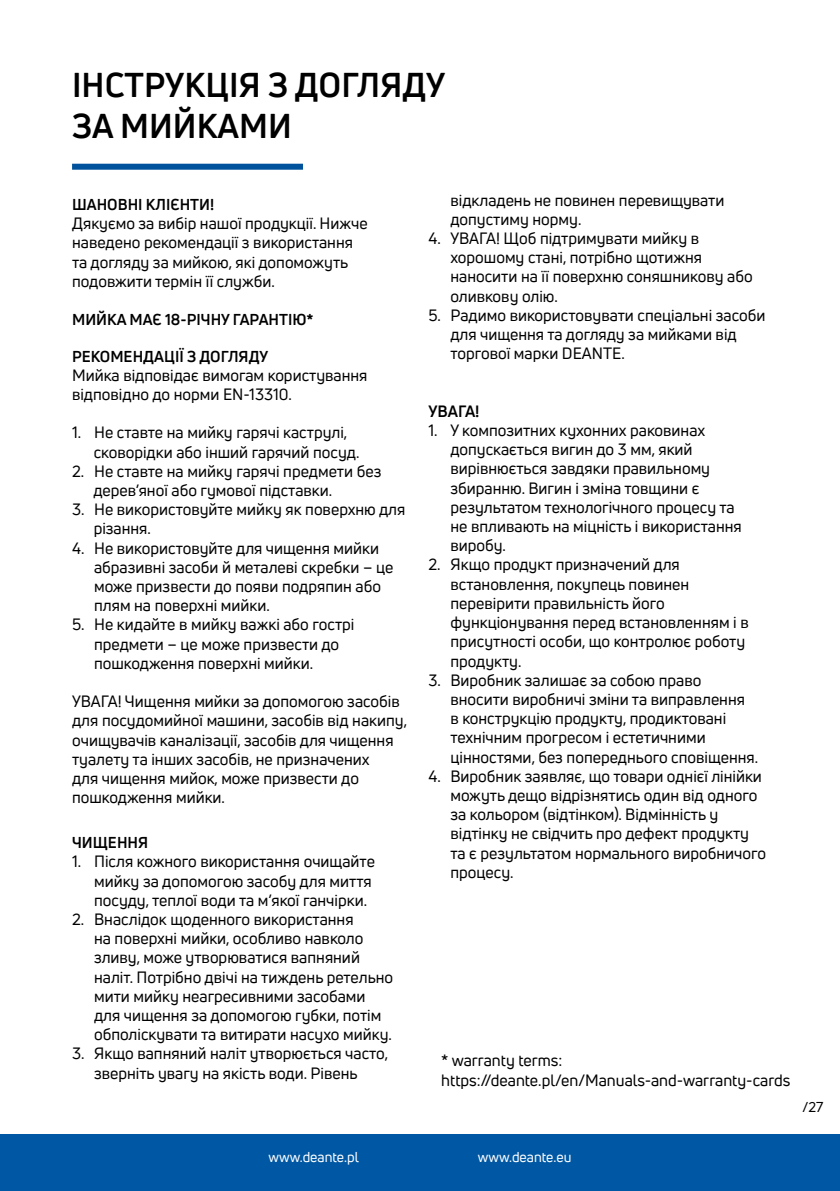
<style>
.page{position:relative;width:840px;height:1191px;background:#fff}
.page>*{position:absolute;margin:0;border:0;box-sizing:border-box;transform-origin:0 0}
.t1{font:700 33.6px/40.4px "Uni Neue";color:#000}
.t2{font:16px/19.2px "Uni Neue";color:#000}
.t3{font:700 16px "Uni Neue";letter-spacing:-.005em;color:#000}
.t4{font:700 15.4px "Uni Neue";color:#000}
.t5{font:14px "Uni Neue";color:#fff}
.t6{font:14px "Uni Neue";color:#000}
</style>
<div class="page">
<div style="left:0;top:1134px;width:839px;height:57px;background:#0058a4"></div>
<div style="left:72px;top:164px;width:231px;height:6px;background:#00529c"></div>
<h1 class="t1" style="left:72px;top:65px;width:374px">ІНСТРУКЦІЯ З ДОГЛЯДУ<br>ЗА МИЙКАМИ</h1>
<p class="t4" style="left:72px;top:195px;width:143px">ШАНОВНІ КЛІЄНТИ!</p>
<p class="t2" style="left:72px;top:214px;width:297px">Дякуємо за вибір нашої продукції. Нижче наведено рекомендації з використання та догляду за мийкою, які допоможуть подовжити термін її служби.</p>
<p class="t4" style="left:72px;top:309px;width:243px">МИЙКА МАЄ 18-РІЧНУ ГАРАНТІЮ*</p>
<p class="t4" style="left:72px;top:346px;width:198px">РЕКОМЕНДАЦІЇ З ДОГЛЯДУ</p>
<p class="t2" style="left:72px;top:365px;width:297px">Мийка відповідає вимогам користування відповідно до норми EN-13310.</p>
<p class="t2" style="left:94px;top:423px;width:267px;text-indent:-22px">1. Не ставте на мийку гарячі каструлі, сковорідки або інший гарячий посуд.</p>
<p class="t2" style="left:93px;top:461px;width:289px;text-indent:-21px">2. Не ставте на мийку гарячі предмети без дерев’яної або гумової підставки.</p>
<p class="t2" style="left:94px;top:500px;width:313px;text-indent:-22px">3. Не використовуйте мийку як поверхню для різання.</p>
<p class="t2" style="left:94px;top:538px;width:301px;text-indent:-22px">4. Не використовуйте для чищення мийки абразивні засоби й металеві скребки – це може призвести до появи подряпин або плям на поверхні мийки.</p>
<p class="t2" style="left:94px;top:615px;width:262px;text-indent:-22px">5. Не кидайте в мийку важкі або гострі предмети – це може призвести до пошкодження поверхні мийки.</p>
<p class="t2" style="left:72px;top:692px;width:336px">УВАГА! Чищення мийки за допомогою засобів для посудомийної машини, засобів від накипу, очищувачів каналізації, засобів для чищення туалету та інших засобів, не призначених<br>для чищення мийок, може призвести до пошкодження мийки.</p>
<p class="t4" style="left:72px;top:833px;width:78px">ЧИЩЕННЯ</p>
<p class="t2" style="left:94px;top:852px;width:282px;text-indent:-22px">1. Після кожного використання очищайте мийку за допомогою засобу для миття посуду, теплої води та м’якої ганчірки.</p>
<p class="t2" style="left:94px;top:909px;width:300px;text-indent:-22px">2. Внаслідок щоденного використання<br>на поверхні мийки, особливо навколо зливу, може утворюватися вапняний наліт. Потрібно двічі на тиждень ретельно мити мийку неагресивними засобами для чищення за допомогою губки, потім обполіскувати та витирати насухо мийку.</p>
<p class="t2" style="left:72px;top:1044px;width:317px;text-align:center">3. Якщо вапняний наліт утворюється часто, зверніть увагу на якість води. Рівень</p>
<p class="t2" style="left:450px;top:190px;width:275px">відкладень не повинен перевищувати допустиму норму.</p>
<p class="t2" style="left:450px;top:228px;width:303px;text-indent:-22px">4. УВАГА! Щоб підтримувати мийку в хорошому стані, потрібно щотижня наносити на її поверхню соняшникову або оливкову олію.</p>
<p class="t2" style="left:450px;top:305px;width:316px;text-indent:-22px">5. Радимо використовувати спеціальні засоби для чищення та догляду за мийками від торгової марки DEANTE.</p>
<p class="t3" style="left:428px;top:401px;width:53px">УВАГА!</p>
<p class="t2" style="left:450px;top:420px;width:293px;text-indent:-22px">1. У композитних кухонних раковинах допускається вигин до 3 мм, який вирівнюється завдяки правильному збиранню. Вигин і зміна товщини є результатом технологічного процесу та не впливають на міцність і використання виробу.</p>
<p class="t2" style="left:450px;top:555px;width:299px;text-indent:-22px">2. Якщо продукт призначений для встановлення, покупець повинен перевірити правильність його функціонування перед встановленням і в присутності особи, що контролює роботу продукту.</p>
<p class="t2" style="left:450px;top:670px;width:309px;text-indent:-22px">3. Виробник залишає за собою право вносити виробничі зміни та виправлення<br>в конструкцію продукту, продиктовані технічним прогресом і естетичними цінностями, без попереднього сповіщення.</p>
<p class="t2" style="left:450px;top:766px;width:317px;text-indent:-22px">4. Виробник заявляє, що товари однієї лінійки можуть дещо відрізнятись один від одного за кольором (відтінком). Відмінність у відтінку не свідчить про дефект продукту та є результатом нормального виробничого процесу.</p>
<p class="t2" style="left:441px;top:1050px;width:350px">* warranty terms: https://deante.pl/en/Manuals-and-warranty-cards</p>
<p class="t6" style="left:802px;top:1098px;width:22px">/27</p>
<p class="t5" style="left:268px;top:1148px;width:92px">www.deante.pl</p>
<p class="t5" style="left:477px;top:1148px;width:95px">www.deante.eu</p>
</div>
